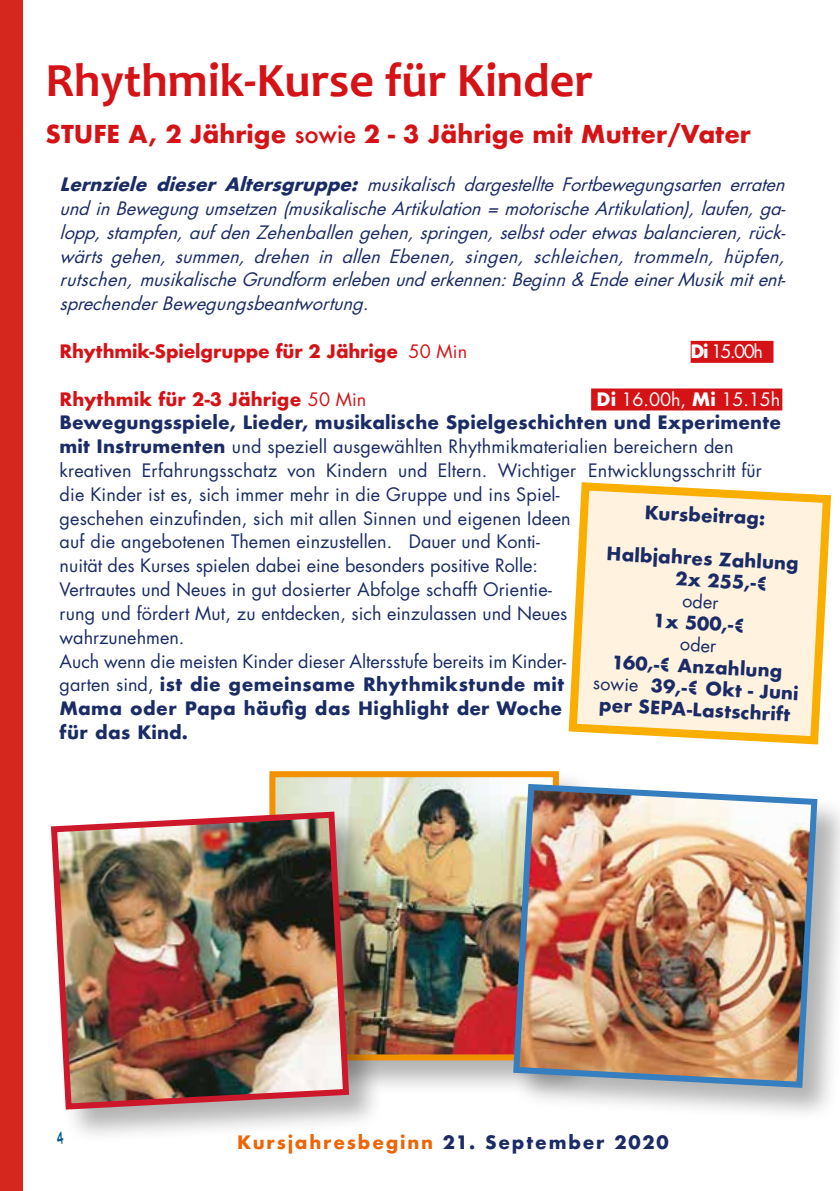
<style>
.page{position:relative;width:840px;height:1191px;background:#fff}
.page>*{position:absolute;margin:0;border:0;box-sizing:border-box;transform-origin:0 0}
.t1{font:700 48px "Candara";color:#d51317}
.t2{font:700 24px "Futura";color:#d51317}
.t3{font:18px/23.8px "Futura";letter-spacing:.01em;color:#1a2b65}
.t4{font:italic 18px/23.8px "Futura";color:#1a2b65;text-align:justify}
.t5{font:700 18px/21.6px "Futura";color:#1a2b65}
.t6{font:700 18px "Futura";letter-spacing:-.01em;color:#d51317}
.t7{font:700 18px "Futura";letter-spacing:.1em;color:#ec6608}
.t8{font:18px "Futura";color:#fff}
.t9{font:18px "Inkpen 2 Script";color:#005693}
.s1{font-weight:500}
.s2{font-weight:700}
.s3{font-weight:400}
.s4{font-weight:700;color:#fff}
.s5{color:#fff}
.s6{color:#1a2b65}
</style>
<div class="page">
<div style="left:690px;top:341px;width:83px;height:22px;background:#d51317"></div>
<div style="left:590px;top:388px;width:191px;height:22px;background:#d51317"></div>
<div style="left:0;top:0;width:23px;height:1191px;background:#d6271f"></div>
<div style="left:267px;top:769px;width:327px;height:327px;background:#000;opacity:.3"></div>
<img style="left:276px;top:778px;width:275px;height:275px">
<div style="left:269px;top:771px;width:289px;height:289px;border:6px solid #f39200"></div>
<svg style="left:568px;top:482px;width:264px;height:263px"></svg>
<div style="left:49px;top:810px;width:335px;height:335px;background:#000;opacity:.3"></div>
<img style="left:49px;top:808px;width:303px;height:304px">
<div style="left:511px;top:782px;width:328px;height:341px;background:#000;opacity:.3"></div>
<img style="left:510px;top:780px;width:310px;height:311px">
<h1 class="t1" style="left:45px;top:50px;width:548px">Rhythmik-Kurse für Kinder</h1>
<h2 class="t2" style="left:45px;top:117px;width:706px">STUFE A, 2 Jährige <span class="s1">sowie</span> 2 - 3 Jährige mit Mutter/Vater</h2>
<p class="t4" style="left:60px;top:172px;width:732px"><span class="s2">Lernziele dieser Altersgruppe:</span> musikalisch dargestellte Fortbewegungsarten erraten undinBewegungumsetzen(musikalischeArtikulation=motorischeArtikulation),laufen,ga&shy;lopp,stampfen,aufdenZehenballengehen,springen,selbstoderetwasbalancieren,rück&shy;wärts gehen, summen, drehen in allen Ebenen, singen, schleichen, trommeln, hüpfen, rutschen,musikalischeGrundform erlebenunderkennen:Beginn&amp; EndeeinerMusikmitent&shy;sprechenderBewegungsbeantwortung.</p>
<p class="t6" style="left:60px;top:338px;width:409px">Rhythmik-Spielgruppe für 2 Jährige <span class="s3">50 Min</span></p>
<p class="t8" style="left:690px;top:339px;width:74px"><span class="s2">Di</span> 15.00h</p>
<p class="t6" style="left:60px;top:386px;width:308px">Rhythmik für 2-3 Jährige <span class="s3">50 Min</span></p>
<p class="t3" style="left:60px;top:387px;width:722px;text-indent:536px"><span class="s4">Di</span> <span class="s5">16.00h,</span> <span class="s4">Mi</span> <span class="s5">15.15h </span><span class="s2">Bewegungsspiele, Lieder, musikalische Spielgeschichten und Experimente mit Instrumenten</span> und speziell ausgewählten Rhythmikmaterialien bereichern den kreativen Erfahrungsschatz von Kindern und Eltern. Wichtiger Entwicklungsschritt für die Kinder ist es, sich immer mehr in die Gruppe und ins Spiel-<br>geschehen einzufinden, sich mit allen Sinnen und eigenen Ideen<br>auf die angebotenen Themen einzustellen. Dauer und Konti-<br>nuität des Kurses spielen dabei eine besonders positive Rolle:<br>Vertrautes und Neues in gut dosierter Abfolge schafft Orientie-<br>rung und fördert Mut, zu entdecken, sich einzulassen und Neues<br>wahrzunehmen.<br>Auch wenn die meisten Kinder dieser Altersstufe bereits im Kinder-<br>garten sind, <span class="s2">ist die gemeinsame Rhythmikstunde mit<br>Mama oder Papa häufig das Highlight der Woche<br>für das Kind.</span></p>
<p class="t5" style="left:645px;top:501px;width:122px;rotate:3deg">Kursbeitrag:</p>
<p class="t5" style="left:677px;top:546px;width:124px;text-indent:-70px;rotate:3deg">Halbjahres Zahlung<br>2x 255,-€</p>
<p class="t3" style="left:682px;top:588px;width:38px;rotate:3deg">oder</p>
<p class="t5" style="left:653px;top:610px;width:94px;rotate:3deg">1x 500,-€</p>
<p class="t3" style="left:680px;top:631px;width:38px;rotate:3deg">oder</p>
<p class="t5" style="left:594px;top:650px;width:207px;text-align:center;rotate:3deg">160,-€ Anzahlung <span class="s3">sowie</span> 39,-€ Okt - Juni per SEPA-Lastschrift</p>
<p class="t9" style="left:57px;top:1128px;width:9px">4</p>
<p class="t7" style="left:237px;top:1129px;width:433px">Kursjahresbeginn <span class="s6">21. September 2020</span></p>
</div>
